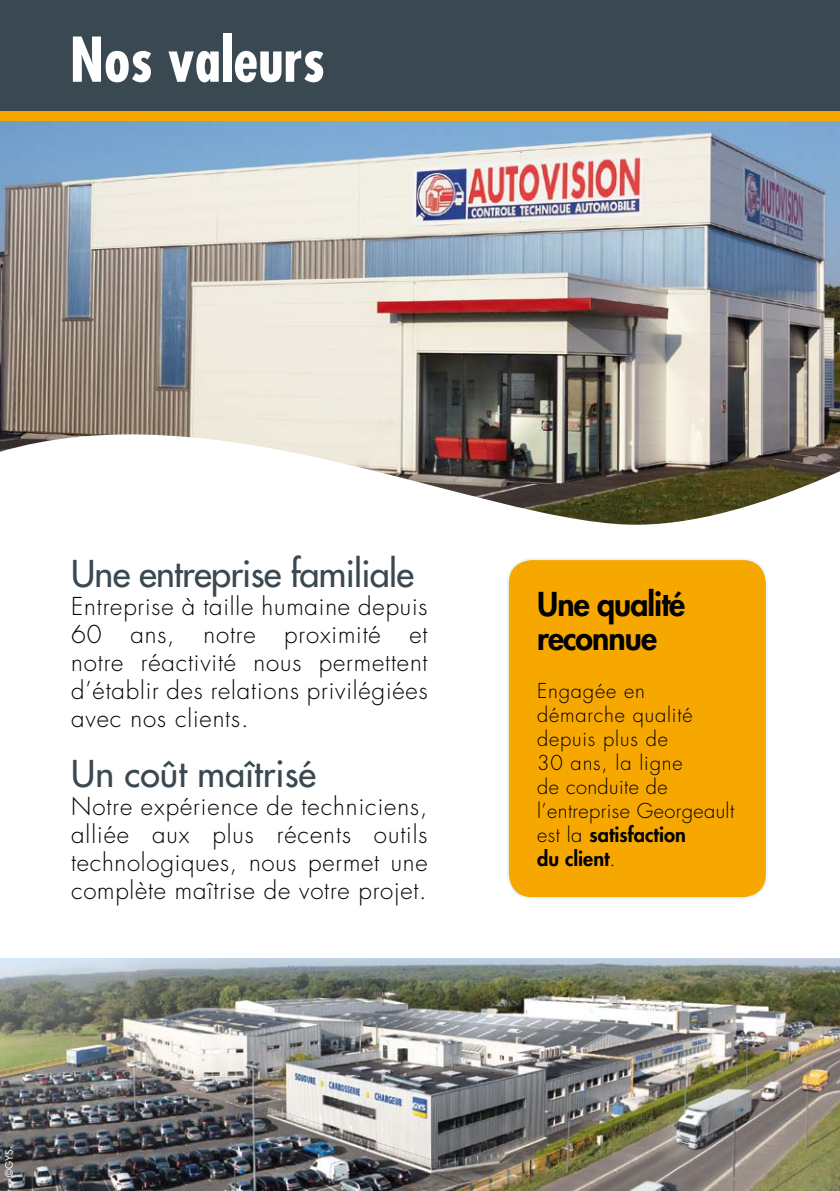
<style>
.page{position:relative;width:840px;height:1191px;background:#fff}
.page>*{position:absolute;margin:0;border:0;box-sizing:border-box;transform-origin:0 0}
.t1{font:700 condensed 60px "Futura";color:#fff}
.t2{font:36px "Futura";letter-spacing:-.01em;color:#3a4851}
.t3{font:800 32px/34px "Futura";letter-spacing:-.03em;color:#000}
.t4{font:300 24px/28px "Futura";letter-spacing:.035em;color:#000;text-align:justify}
.t5{font:300 20px/24px "Futura";letter-spacing:.04em;color:#000}
.t6{font:10px "Futura";color:#fff}
.s1{font-weight:800}
</style>
<div class="page">
<img style="left:1px;top:121px;width:838px;height:252px">
<img style="left:0;top:91px;width:1px;height:364px">
<img style="left:0;top:958px;width:839px;height:233px">
<div style="left:507px;top:559px;width:259px;height:339px;background:#f7a800;border-radius:24px"></div>
<div style="left:506px;top:558px;width:261px;height:341px;border:2px solid #ebf6fc;border-radius:24px"></div>
<div style="left:0;top:0;width:839px;height:113px;background:#3a4851"></div>
<svg style="left:0;top:373px;width:839px;height:220px"></svg>
<div style="left:0;top:111px;width:839px;height:10px;background:#f7a800"></div>
<h1 class="t1" style="left:70px;top:21px;width:257px">Nos valeurs</h1>
<h2 class="t2" style="left:71px;top:550px;width:344px">Une entreprise familiale</h2>
<p class="t4" style="left:71px;top:592px;width:358px">Entreprise à taille humaine depuis 60 ans, notre proximité et notre réactivité nous permettent d’établir des relations privilégiées avec nos clients.</p>
<h2 class="t2" style="left:71px;top:750px;width:246px">Un coût maîtrisé</h2>
<p class="t4" style="left:71px;top:792px;width:358px">Notre expérience de techniciens, alliée aux plus récents outils technologiques, nous permet une complète maîtrise de votre projet.</p>
<p class="t6" style="left:2px;top:1176px;width:29px;rotate:-90deg">©GYS</p>
<h3 class="t3" style="left:537px;top:587px;width:149px">Une qualité reconnue</h3>
<p class="t5" style="left:537px;top:679px;width:198px">Engagée en démarche qualité depuis plus de<br>30 ans, la ligne<br>de conduite de l’entreprise Georgeault est la <span class="s1">satisfaction<br>du client</span>.</p>
</div>
